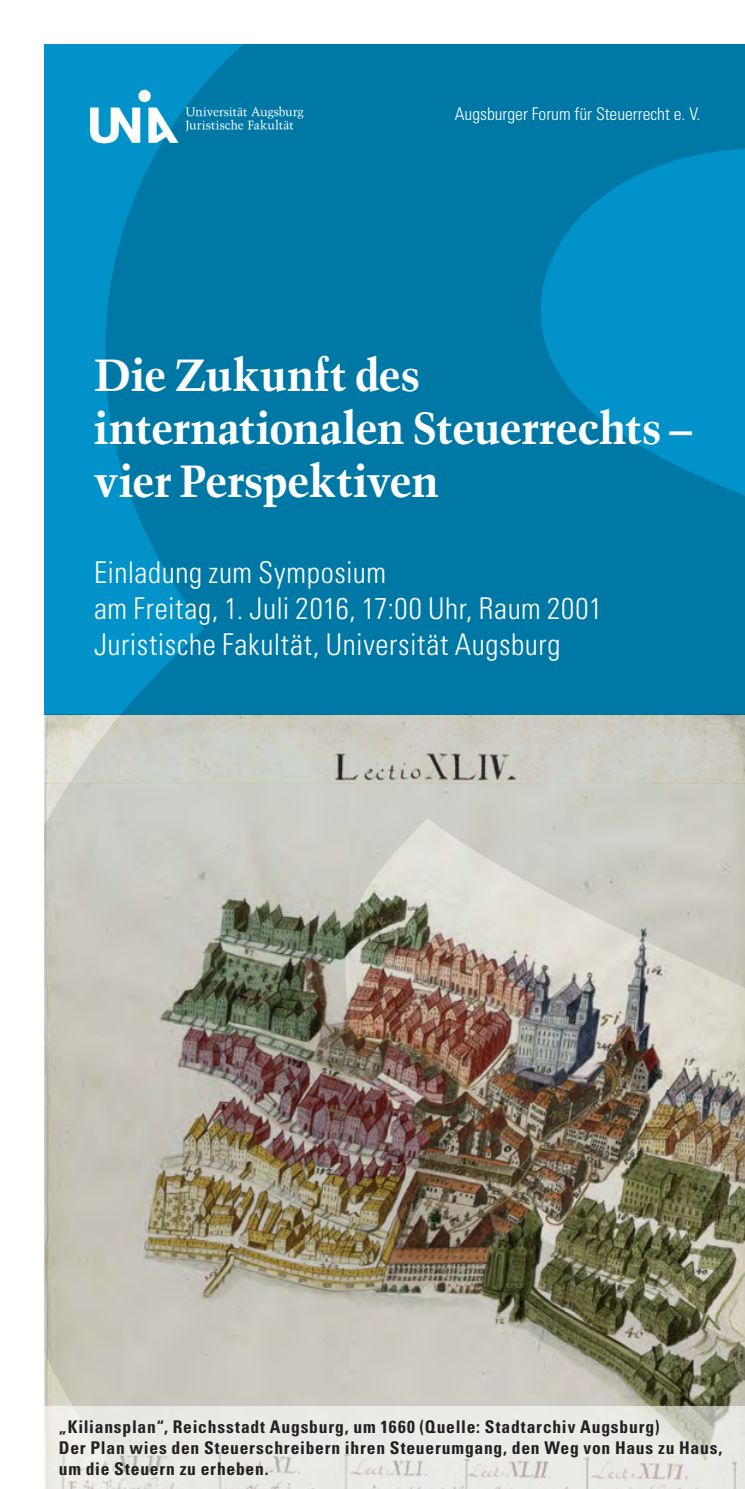
<style>
.page{position:relative;width:745px;height:1489px;background:#fff}
.page>*{position:absolute;margin:0;border:0;box-sizing:border-box;transform-origin:0 0}
._01_Headline{font:700 45px/53.2px "Trump Mediaeval LT Std";letter-spacing:-.015em;color:#fff}
._01_Headline-2{font:300 condensed 30px/36px "Univers LT Std";letter-spacing:.02em;color:#fff}
.t1{font:700 condensed 17.5px/21px "Univers LT Std";letter-spacing:.045em;color:#231f20}
.t2{font:300 condensed 17.5px "Univers LT Std";color:#fff}
</style>
<div class="page">
<svg style="left:45px;top:45px;width:699px;height:669px;background:#007eae"></svg>
<img style="left:45px;top:714px;width:699px;height:691px">
<svg style="left:45px;top:1405px;width:699px;height:83px;background:#e7e6e2"></svg>
<img style="left:69px;top:79px;width:280px;height:70px">
<p class="t2" style="left:454px;top:103px;width:247px">Augsburger Forum für Steuerrecht e. V.</p>
<p class="_01_Headline" style="left:94px;top:348px;width:599px">Die Zukunft des internationalen Steuerrechts – vier Perspektiven</p>
<p class="_01_Headline-2" style="left:94px;top:554px;width:509px">Einladung zum Symposium<br>am Freitag, 1. Juli 2016, 17:00 Uhr, Raum 2001<br>Juristische Fakultät, Universität Augsburg</p>
<p class="t1" style="left:59px;top:1415px;width:602px">„Kiliansplan“, Reichsstadt Augsburg, um 1660 (Quelle: Stadtarchiv Augsburg)</p>
<p class="t1" style="left:59px;top:1436px;width:664px">Der Plan wies den Steuerschreibern ihren Steuerumgang, den Weg von Haus zu Haus, um die Steuern zu erheben.</p>
</div>
